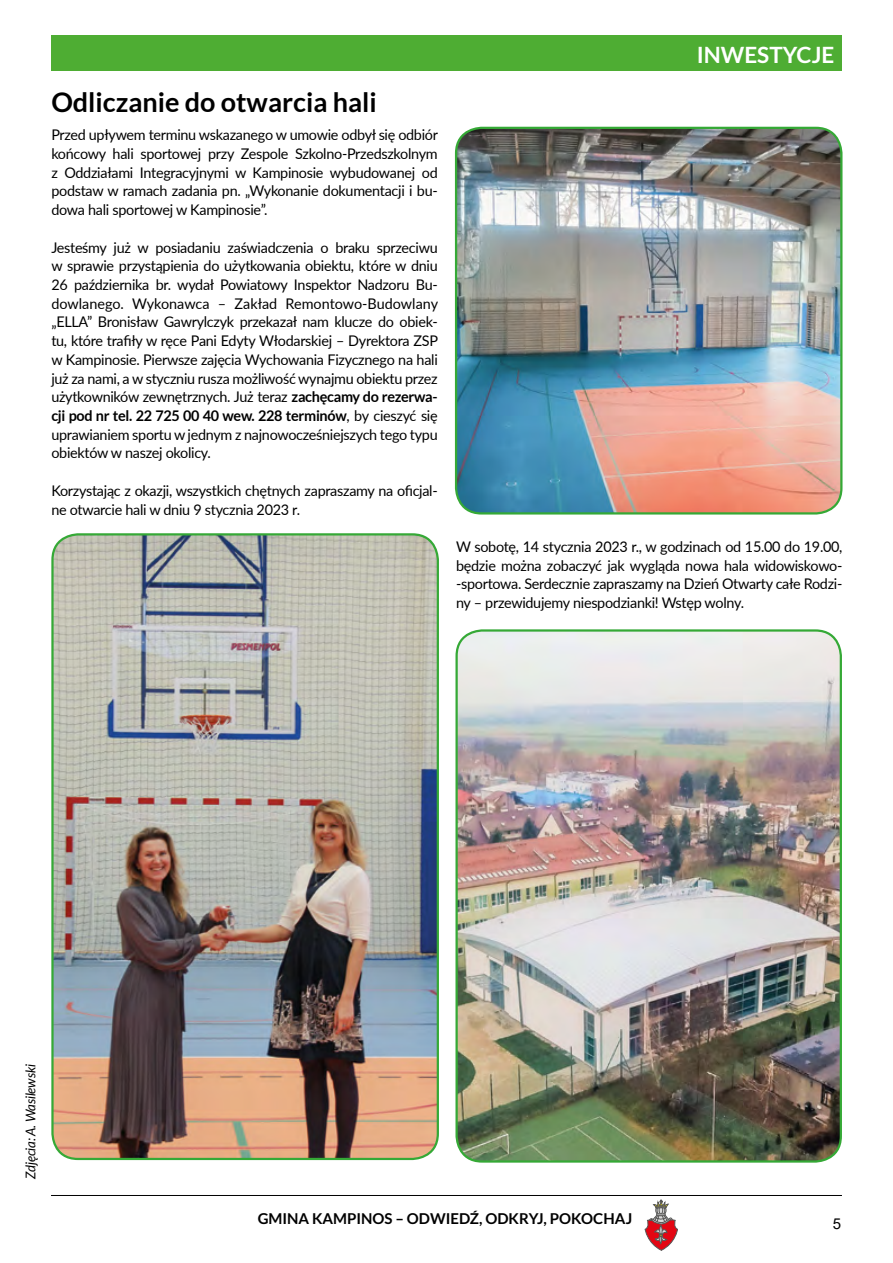
<style>
.page{position:relative;width:893px;height:1263px;background:#fff}
.page>*{position:absolute;margin:0;border:0;box-sizing:border-box;transform-origin:0 0}
.t1{font:700 27px "Lato";color:#000}
.t2{font:700 22.5px "Lato";color:#fff}
.t3{font:700 15px "Lato";color:#000}
.t4{font:15px "Arial";color:#000}
.t5{font:14.7px/18.8px "Lato";letter-spacing:-.02em;color:#000;text-align:justify}
.t6{font:italic 13.5px "Lato";letter-spacing:-.02em;color:#000}
.s1{font-weight:700}
</style>
<div class="page">
<svg style="left:645px;top:1200px;width:33px;height:50px"></svg>
<hr style="left:51px;top:1195px;width:791px;height:1px;background:#000">
<div style="left:51px;top:35px;width:791px;height:36px;background:#4ead33"></div>
<img style="left:456px;top:128px;width:385px;height:385px">
<div style="left:455px;top:127px;width:387px;height:387px;border:2px solid #35a936;border-radius:26px"></div>
<img style="left:54px;top:534px;width:384px;height:625px">
<div style="left:51px;top:533px;width:388px;height:627px;border:2px solid #35a936;border-radius:26px"></div>
<img style="left:458px;top:632px;width:383px;height:529px">
<div style="left:455px;top:629px;width:387px;height:533px;border:2px solid #35a936;border-radius:26px"></div>
<h1 class="t1" style="left:51px;top:87px;width:327px">Odliczanie do otwarcia hali</h1>
<p class="t5" style="left:51px;top:125px;width:388px">Przed upływem terminu wskazanego w umowie odbył się odbiór końcowy hali sportowej przy Zespole Szkolno-Przedszkolnym z Oddziałami Integracyjnymi w Kampinosie wybudowanej od podstaw w ramach zadania pn. „Wykonanie dokumentacji i bu&shy;dowa hali sportowej w Kampinosie”.</p>
<p class="t5" style="left:51px;top:237px;width:388px">Jesteśmy już w posiadaniu zaświadczenia o braku sprzeciwu w sprawie przystąpienia do użytkowania obiektu, które w dniu 26 października br. wydał Powiatowy Inspektor Nadzoru Bu&shy;dowlanego. Wykonawca – Zakład Remontowo-Budowlany „ELLA” Bronisław Gawrylczyk przekazał nam klucze do obiek&shy;tu, które trafiły w ręce Pani Edyty Włodarskiej – Dyrektora ZSP w Kampinosie. Pierwsze zajęcia Wychowania Fizycznego na hali już za nami, a w styczniu rusza możliwość wynajmu obiektu przez użytkowników zewnętrznych. Już teraz <span class="s1">zachęcamy do rezerwa&shy;cji pod nr tel. 22 725 00 40 wew. 228 terminów</span>, by cieszyć się uprawianiem sportu w jednym z najnowocześniejszych tego typu obiektów w naszej okolicy.</p>
<p class="t5" style="left:51px;top:480px;width:388px">Korzystając z okazji, wszystkich chętnych zapraszamy na oficjal&shy;ne otwarcie hali w dniu 9 stycznia 2023 r.</p>
<h2 class="t2" style="left:697px;top:42px;width:139px">inwestycje</h2>
<p class="t5" style="left:456px;top:537px;width:388px">W sobotę, 14 stycznia 2023 r., w godzinach od 15.00 do 19.00, będzie można zobaczyć jak wygląda nowa hala widowiskowo--sportowa. Serdecznie zapraszamy na Dzień Otwarty całe Rodzi&shy;ny – przewidujemy niespodzianki! Wstęp wolny.</p>
<p class="t6" style="left:21px;top:1179px;width:116px;rotate:-90deg">Zdjęcia: A. Wasilewski</p>
<p class="t3" style="left:258px;top:1210px;width:376px">Gmina Kampinos – odwiedź, odkryj, pokochaj</p>
<p class="t4" style="left:833px;top:1214px;width:10px">5</p>
</div>
